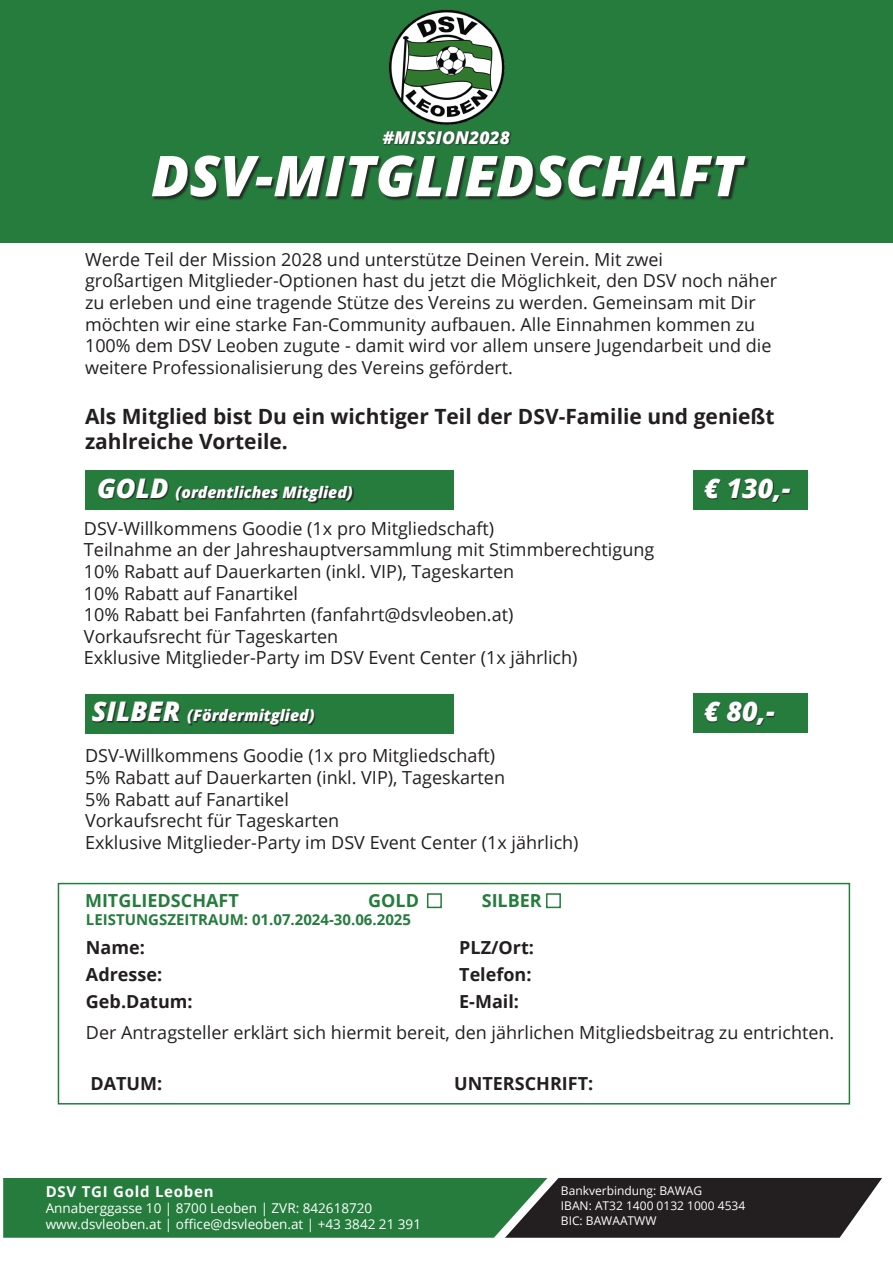
<style>
.page{position:relative;width:893px;height:1263px;background:#fff}
.page>*{position:absolute;margin:0;border:0;box-sizing:border-box;transform-origin:0 0}
.t1{font:italic 800 56.25px "Open Sans";color:#fff}
.t2{font:italic 800 27px "Open Sans";color:#fff}
.t3{font:700 21px "Open Sans";color:#231f20}
.t4{font:18px/21.6px "Open Sans";color:#231f20}
.t5{font:700 18px "Open Sans";color:#231f20}
.t6{font:700 18px "Open Sans";color:#257c3d}
.t7{font:italic 800 17.7px "Open Sans";color:#fff}
.t8{font:italic 800 15.75px "Open Sans";color:#fff}
.t9{font:700 15px "Open Sans";color:#257c3d}
.t10{font:700 15px "Open Sans";letter-spacing:.05em;color:#fff}
.t11{font:13.5px "Open Sans";color:#fff}
.t12{font:12px "Open Sans";color:#fff}
.s1{font-size:27px}
</style>
<div class="page">
<div style="left:0;top:0;width:893px;height:242px;background:#257c3d"></div>
<div style="left:85px;top:470px;width:369px;height:39px;background:#257c3d"></div>
<div style="left:693px;top:470px;width:115px;height:39px;background:#257c3d"></div>
<div style="left:693px;top:693px;width:115px;height:39px;background:#257c3d"></div>
<div style="left:85px;top:694px;width:369px;height:39px;background:#257c3d"></div>
<div style="left:153px;top:157px;width:597px;height:44px;background:#231f20;opacity:.83"></div>
<div style="left:99px;top:479px;width:255px;height:24px;background:#231f20;opacity:.83"></div>
<div style="left:93px;top:703px;width:223px;height:24px;background:#231f20;opacity:.83"></div>
<div style="left:383px;top:130px;width:129px;height:16px;background:#231f20;opacity:.83"></div>
<img style="left:388px;top:9px;width:117px;height:116px">
<svg style="left:3px;top:1178px;width:879px;height:60px;background:#2d5e3a"></svg>
<div style="left:705px;top:479px;width:87px;height:24px;background:#231f20;opacity:.83"></div>
<div style="left:705px;top:702px;width:71px;height:24px;background:#231f20;opacity:.83"></div>
<div style="left:58px;top:883px;width:792px;height:221px;border:2px solid #257c3d"></div>
<div style="left:427px;top:893px;width:15px;height:15px;border:2px solid #257c3d"></div>
<div style="left:546px;top:893px;width:15px;height:15px;border:2px solid #257c3d"></div>
<p class="t7" style="left:383px;top:124px;width:129px">#MISSION2028</p>
<p class="t1" style="left:151px;top:133px;width:593px">DSV-MITGLIEDSCHAFT</p>
<p class="t4" style="left:85px;top:248px;width:580px">Werde Teil der Mission 2028 und unterstütze Deinen Verein. Mit zwei</p>
<p class="t4" style="left:85px;top:270px;width:694px">großartigen Mitglieder-Optionen hast du jetzt die Möglichkeit, den DSV noch näher zu erleben und eine tragende Stütze des Vereins zu werden. Gemeinsam mit Dir möchten wir eine starke Fan-Community aufbauen. Alle Einnahmen kommen zu 100% dem DSV Leoben zugute - damit wird vor allem unsere Jugendarbeit und die weitere Professionalisierung des Vereins gefördert.</p>
<p class="t3" style="left:85px;top:402px;width:691px">Als Mitglied bist Du ein wichtiger Teil der DSV-Familie und genießt</p>
<p class="t3" style="left:85px;top:427px;width:204px">zahlreiche Vorteile.</p>
<p class="t8" style="left:97px;top:480px;width:257px"><span class="s1">GOLD</span> (ordentliches Mitglied)</p>
<p class="t4" style="left:84px;top:517px;width:412px">DSV-Willkommens Goodie (1x pro Mitgliedschaft)</p>
<p class="t4" style="left:84px;top:539px;width:572px">Teilnahme an der Jahreshauptversammlung mit Stimmberechtigung</p>
<p class="t4" style="left:84px;top:560px;width:432px">10% Rabatt auf Dauerkarten (inkl. VIP), Tageskarten</p>
<p class="t4" style="left:84px;top:582px;width:216px">10% Rabatt auf Fanartikel</p>
<p class="t4" style="left:84px;top:603px;width:431px">10% Rabatt bei Fanfahrten (fanfahrt@dsvleoben.at)</p>
<p class="t4" style="left:84px;top:625px;width:256px">Vorkaufsrecht für Tageskarten</p>
<p class="t4" style="left:84px;top:647px;width:495px">Exklusive Mitglieder-Party im DSV Event Center (1x jährlich)</p>
<p class="t8" style="left:92px;top:704px;width:224px"><span class="s1">SILBER</span> (Fördermitglied)</p>
<p class="t4" style="left:85px;top:745px;width:412px">DSV-Willkommens Goodie (1x pro Mitgliedschaft)</p>
<p class="t4" style="left:85px;top:766px;width:422px">5% Rabatt auf Dauerkarten (inkl. VIP), Tageskarten</p>
<p class="t4" style="left:85px;top:788px;width:205px">5% Rabatt auf Fanartikel</p>
<p class="t4" style="left:85px;top:809px;width:256px">Vorkaufsrecht für Tageskarten</p>
<p class="t4" style="left:85px;top:831px;width:495px">Exklusive Mitglieder-Party im DSV Event Center (1x jährlich)</p>
<p class="t6" style="left:368px;top:888px;width:52px">GOLD</p>
<p class="t6" style="left:482px;top:888px;width:62px">SILBER</p>
<p class="t6" style="left:85px;top:888px;width:155px">MITGLIEDSCHAFT</p>
<p class="t9" style="left:86px;top:909px;width:327px">LEISTUNGSZEITRAUM: 01.07.2024-30.06.2025</p>
<p class="t5" style="left:86px;top:934px;width:60px">Name:</p>
<p class="t5" style="left:86px;top:961px;width:78px">Adresse:</p>
<p class="t5" style="left:86px;top:988px;width:108px">Geb.Datum:</p>
<p class="t5" style="left:459px;top:934px;width:76px">PLZ/Ort:</p>
<p class="t5" style="left:459px;top:961px;width:74px">Telefon:</p>
<p class="t5" style="left:459px;top:988px;width:61px">E-Mail:</p>
<p class="t2" style="left:704px;top:467px;width:88px">€ 130,-</p>
<p class="t2" style="left:704px;top:690px;width:73px">€ 80,-</p>
<p class="t4" style="left:86px;top:1021px;width:750px">Der Antragsteller erklärt sich hiermit bereit, den jährlichen Mitgliedsbeitrag zu entrichten.</p>
<p class="t5" style="left:90px;top:1071px;width:73px">DATUM:</p>
<p class="t5" style="left:454px;top:1071px;width:141px">UNTERSCHRIFT:</p>
<p class="t10" style="left:46px;top:1181px;width:169px">DSV TGI Gold Leoben</p>
<p class="t11" style="left:46px;top:1199px;width:328px">Annaberggasse 10 | 8700 Leoben | ZVR: 842618720</p>
<p class="t11" style="left:46px;top:1215px;width:377px">www.dsvleoben.at | office@dsvleoben.at | +43 3842 21 391</p>
<p class="t12" style="left:561px;top:1182px;width:143px">Bankverbindung: BAWAG</p>
<p class="t12" style="left:561px;top:1197px;width:186px">IBAN: AT32 1400 0132 1000 4534</p>
<p class="t12" style="left:561px;top:1212px;width:97px">BIC: BAWAATWW</p>
</div>
